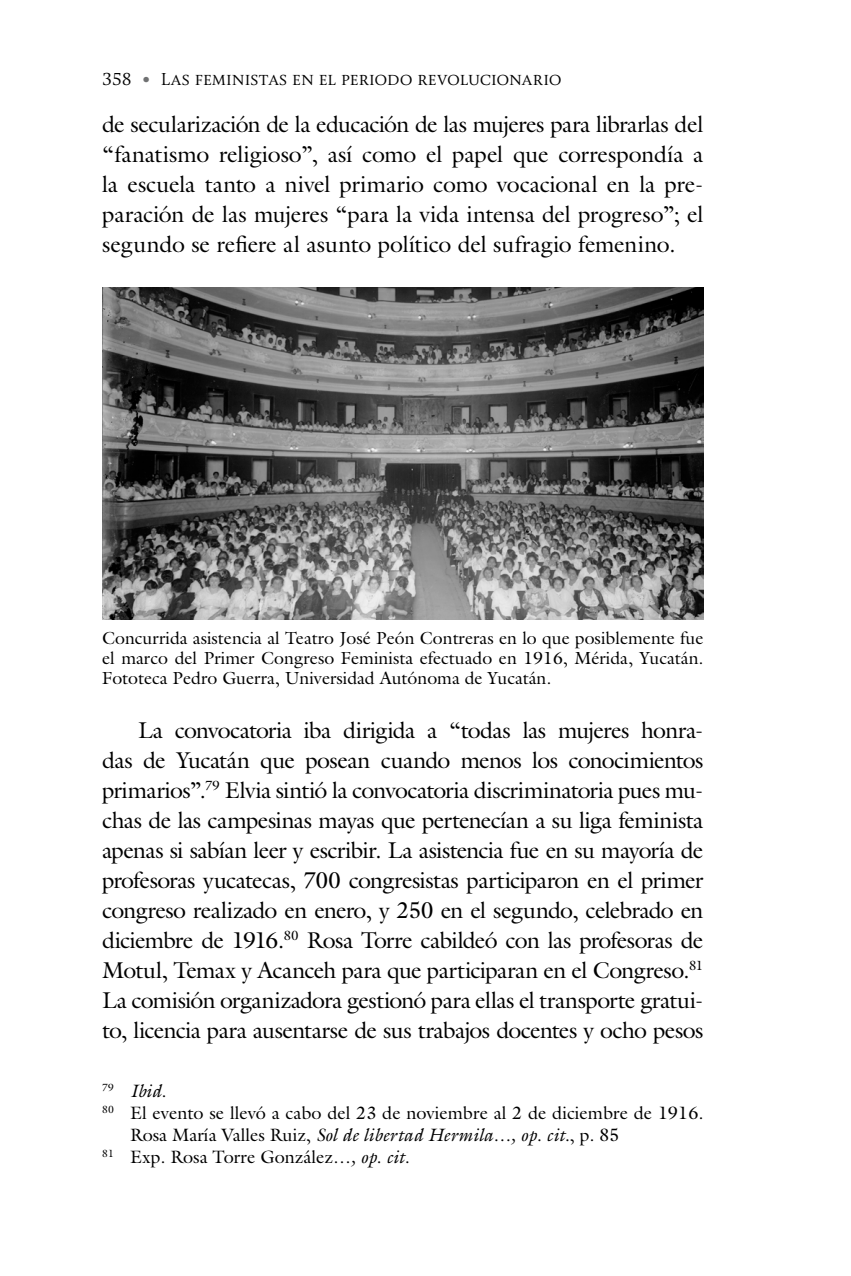
<style>
.page{position:relative;width:851px;height:1276px;background:#fff}
.page>*{position:absolute;margin:0;border:0;box-sizing:border-box;transform-origin:0 0}
.normal{font:23px/30px "Galliard";letter-spacing:-.015em;color:#000;text-align:justify}
.Nota_2_OK{font:18px/22px "Galliard";color:#000}
.Nota_2_OK-2{font:italic 18px "Galliard";color:#000}
.pie_foto{font:17.6px/20px "Galliard";color:#000;text-align:justify}
.t1{font:16px "Soberana Titular";color:#000}
.s1{font-family:"Galliard";color:#707172}
.s2{font-style:normal}
.s3{font-style:italic}
</style>
<div class="page">
<img style="left:102px;top:288px;width:601px;height:331px">
<p class="t1" style="left:102px;top:69px;width:461px">358 <span class="s1">•</span> Las feministas en el periodo revolucionario</p>
<p class="normal" style="left:102px;top:108px;width:602px">de secularización de la educación de las mujeres para librarlas del “fanatismo religioso”, así como el papel que correspondía a la escuela tanto a nivel primario como vocacional en la pre&shy;paración de las mujeres “para la vida intensa del progreso”; el segundo se refiere al asunto político del sufragio femenino.</p>
<p class="pie_foto" style="left:102px;top:627px;width:603px">Concurrida asistencia al Teatro José Peón Contreras en lo que posiblemente fue el marco del Primer Congreso Feminista efectuado en 1916, Mérida, Yucatán.<br>Fototeca Pedro Guerra, Universidad Autónoma de Yucatán.</p>
<p class="normal" style="left:102px;top:714px;width:602px;text-indent:36px">La convocatoria iba dirigida a “todas las mujeres honra&shy;das de Yucatán que posean cuando menos los conocimientos primarios”.<sup>79</sup> Elvia sintió la convocatoria discriminatoria pues mu&shy;chas de las campesinas mayas que pertenecían a su liga feminista apenas si sabían leer y escribir. La asistencia fue en su mayoría de profesoras yucatecas, 700 congresistas participaron en el primer congreso realizado en enero, y 250 en el segundo, celebrado en diciembre de 1916.<sup>80</sup> Rosa Torre cabildeó con las profesoras de Motul, Temax y Acanceh para que participaran en el Congreso.<sup>81<br></sup>La comisión organizadora gestionó para ellas el transporte gratui&shy;to, licencia para ausentarse de sus trabajos docentes y ocho pesos</p>
<p class="Nota_2_OK-2" style="left:102px;top:1079px;width:66px"><sup>79</sup> Ibid<span class="s2">.</span></p>
<p class="Nota_2_OK" style="left:130px;top:1101px;width:574px;text-indent:-28px"><sup>80</sup> El evento se llevó a cabo del 23 de noviembre al 2 de diciembre de 1916.<br>Rosa María Valles Ruiz, <span class="s3">Sol de libertad Hermila…, op. cit.</span>, p. 85</p>
<p class="Nota_2_OK" style="left:102px;top:1145px;width:309px"><sup>81</sup> Exp. Rosa Torre González…<span class="s3">, op. cit</span>.</p>
</div>
